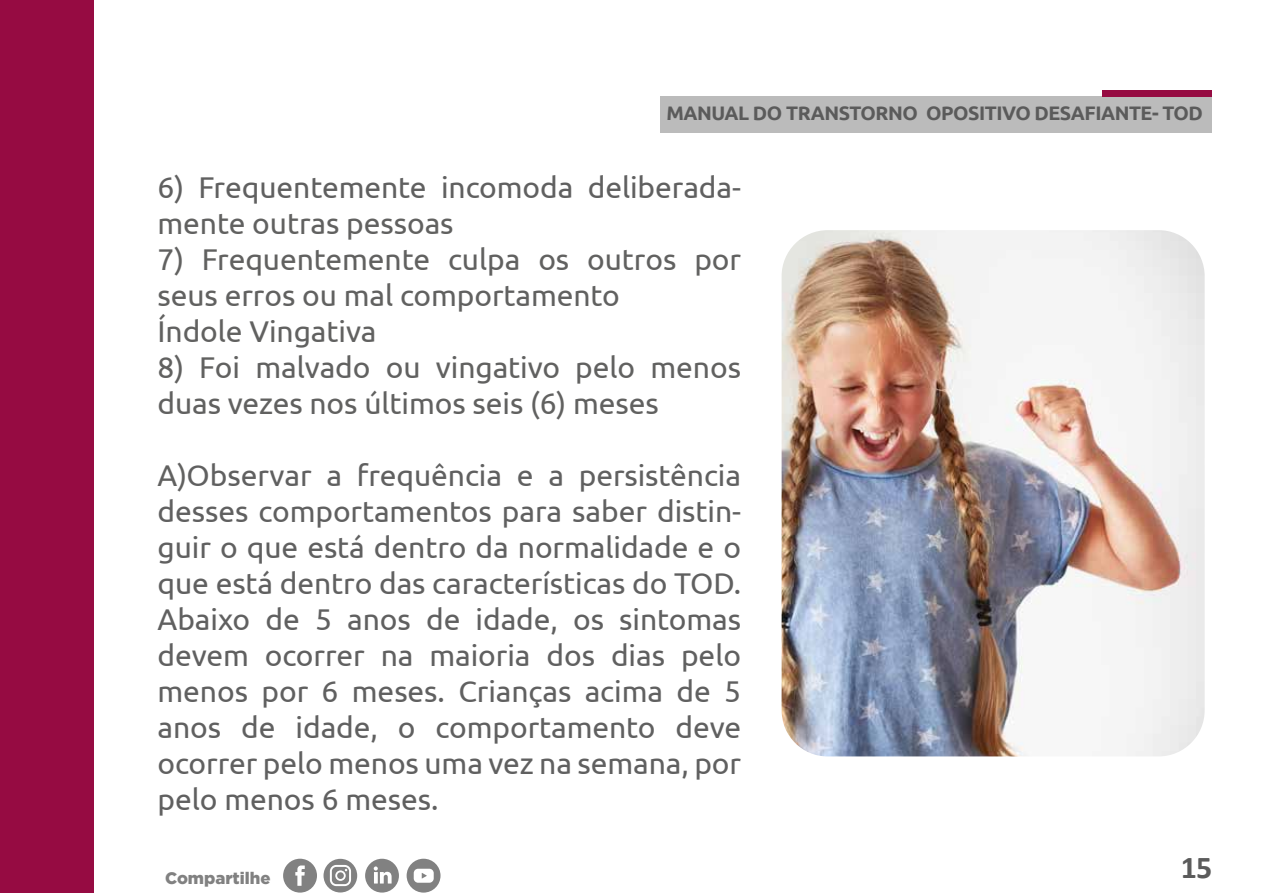
<style>
.page{position:relative;width:1263px;height:893px;background:#fff}
.page>*{position:absolute;margin:0;border:0;box-sizing:border-box;transform-origin:0 0}
.t1{font:700 31.95px "Calibri";color:#5b5b5b}
.t2{font:30px/36px "Ubuntu";letter-spacing:-.005em;color:#606060;text-align:justify}
.t3{font:30px/36px "Ubuntu";letter-spacing:-.005em;color:#616160}
.t4{font:700 19.5px "Ubuntu";letter-spacing:-.025em;color:#5b5b5b}
.t5{font:900 16.65px "Gotham";color:#818181}
.s1{color:#616160}
</style>
<div class="page">
<div style="left:660px;top:96px;width:552px;height:37px;background:#bbb"></div>
<div style="left:1103px;top:91px;width:109px;height:6px;background:#960b42"></div>
<div style="left:0;top:0;width:93px;height:893px;background:#960b42"></div>
<div style="left:283px;top:859px;width:34px;height:34px;background:#818181;border-radius:50%"></div>
<svg style="left:295px;top:865px;width:10px;height:21px"></svg>
<div style="left:407px;top:859px;width:33px;height:34px;background:#818181;border-radius:50%"></div>
<svg style="left:414px;top:869px;width:20px;height:14px"></svg>
<svg style="left:323px;top:859px;width:34px;height:33px"></svg>
<div style="left:365px;top:859px;width:34px;height:34px;background:#818181;border-radius:50%"></div>
<svg style="left:374px;top:866px;width:18px;height:17px"></svg>
<img style="left:782px;top:230px;width:422px;height:526px">
<p class="t4" style="left:666px;top:101px;width:538px">MANUAL DO TRANSTORNO OPOSITIVO DESAFIANTE- TOD</p>
<p class="t2" style="left:158px;top:168px;width:585px">6) Frequentemente incomoda deliberada-</p>
<p class="t3" style="left:158px;top:204px;width:298px">mente outras pessoas</p>
<p class="t3" style="left:158px;top:240px;width:585px">7) Frequentemente culpa os outros por seus erros ou mal comportamento<br>Índole Vingativa</p>
<p class="t3" style="left:158px;top:348px;width:585px">8) Foi malvado ou vingativo pelo menos duas vezes nos últimos seis (6) meses</p>
<p class="t2" style="left:158px;top:456px;width:585px"><span class="s1">A)</span>Observar a frequência e a persistência desses comportamentos para saber distin&shy;guir o que está dentro da normalidade e o que está dentro das características do TOD.<br>Abaixo de 5 anos de idade, os sintomas devem ocorrer na maioria dos dias pelo menos por 6 meses. Crianças acima de 5 anos de idade, o comportamento deve ocorrer pelo menos uma vez na semana, por pelo menos 6 meses.</p>
<p class="t5" style="left:165px;top:869px;width:107px">Compartilhe</p>
<p class="t1" style="left:1181px;top:845px;width:33px">15</p>
</div>
